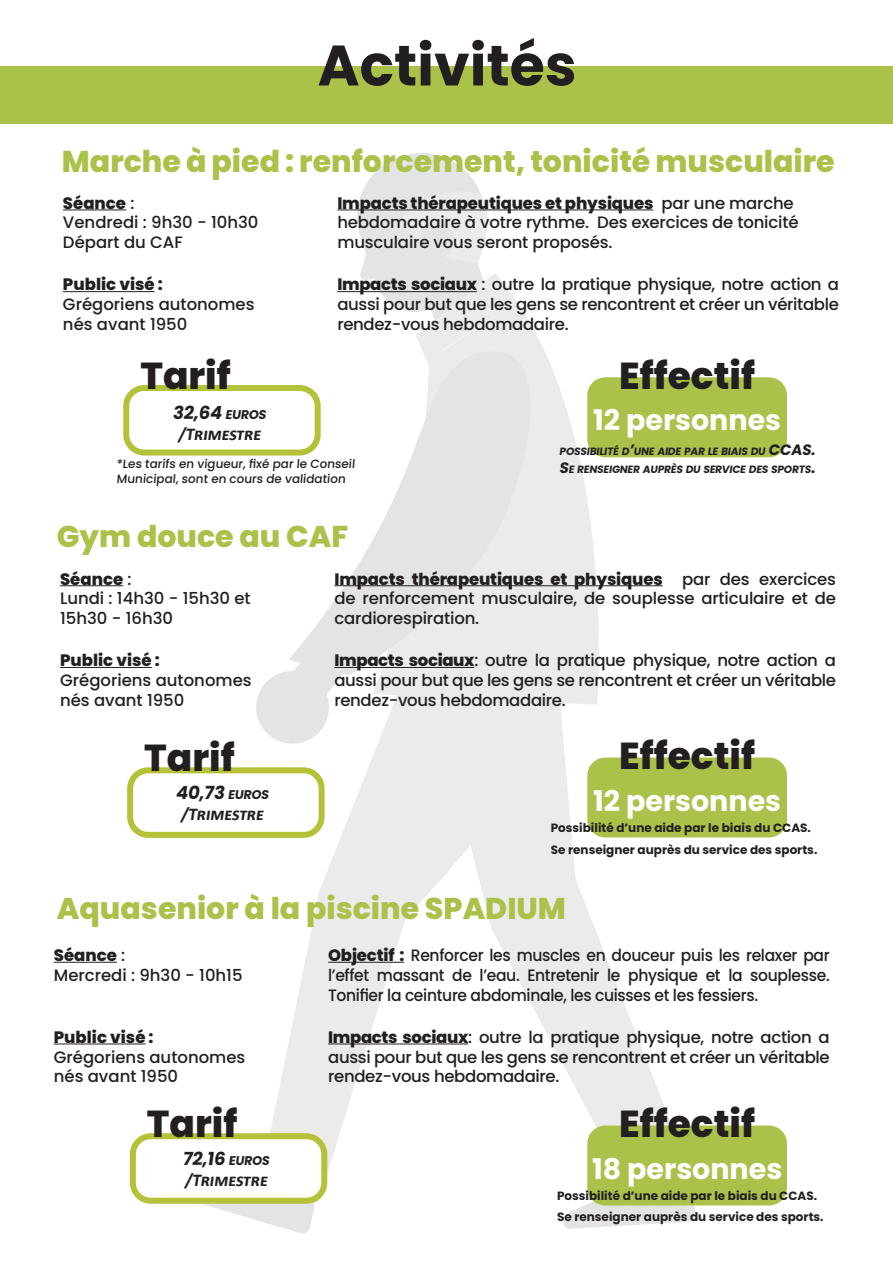
<style>
.page{position:relative;width:893px;height:1263px;background:#fff}
.page>*{position:absolute;margin:0;border:0;box-sizing:border-box;transform-origin:0 0}
.t1{font:700 57px "Poppins";color:#231f20}
.t2{font:800 37.5px "Poppins";color:#231f20}
.t3{font:800 30px "Poppins";color:#aac24a}
.t4{font:700 28.5px "Poppins";color:#fff}
.t5{font:700 18px "Poppins";color:#231f20}
.t6{font:700 18px "Calibri";color:#231f20}
.t7{font:500 16.5px/19.8px "Poppins";letter-spacing:-.01em;color:#231f20}
.t8{font:500 16.5px/19.8px "Poppins";letter-spacing:-.01em;color:#231f20;text-align:justify;scale:.94 1}
.t9{font:800 16.5px "Poppins";color:#231f20}
.liste_mairie{font:700 12px "Poppins";color:#231f20}
.t10{font:500 12px/14.4px "Poppins";color:#231f20}
.t11{font:700 10.5px "Poppins";color:#231f20}
.s1{font-weight:500}
.s2{font-weight:800}
.s3{font-size:12.6px}
.s4{font-size:15px}
</style>
<div class="page">
<svg style="left:256px;top:692px;width:4px;height:31px"></svg>
<svg style="left:563px;top:1191px;width:132px;height:38px"></svg>
<svg style="left:585px;top:823px;width:111px;height:304px"></svg>
<svg style="left:203px;top:1203px;width:112px;height:31px"></svg>
<svg style="left:260px;top:671px;width:325px;height:532px"></svg>
<svg style="left:372px;top:277px;width:248px;height:428px;fill:#ebebeb"></svg>
<svg style="left:288px;top:341px;width:262px;height:334px;fill:#ebebeb"></svg>
<svg style="left:349px;top:153px;width:149px;height:200px"></svg>
<div style="left:587px;top:377px;width:200px;height:80px;background:#aac24a;border-radius:18px"></div>
<div style="left:126px;top:388px;width:192px;height:64px;background:#fff;border-radius:18px"></div>
<div style="left:123px;top:385px;width:198px;height:70px;border:6px solid #b5c239;border-radius:18px"></div>
<div style="left:0;top:66px;width:893px;height:58px;background:#aac24a"></div>
<hr style="left:63px;top:209px;width:63px;height:1px;background:#231f20">
<hr style="left:63px;top:291px;width:92px;height:1px;background:#231f20">
<hr style="left:337px;top:209px;width:316px;height:1px;background:#231f20">
<hr style="left:337px;top:291px;width:140px;height:1px;background:#231f20">
<hr style="left:60px;top:585px;width:63px;height:1px;background:#231f20">
<hr style="left:60px;top:667px;width:92px;height:1px;background:#231f20">
<hr style="left:334px;top:585px;width:329px;height:1px;background:#231f20">
<hr style="left:334px;top:667px;width:140px;height:1px;background:#231f20">
<div style="left:587px;top:757px;width:200px;height:80px;background:#aac24a;border-radius:18px"></div>
<div style="left:130px;top:770px;width:192px;height:65px;background:#fff;border-radius:18px"></div>
<div style="left:127px;top:767px;width:198px;height:71px;border:6px solid #b5c239;border-radius:18px"></div>
<hr style="left:54px;top:962px;width:63px;height:1px;background:#231f20">
<hr style="left:54px;top:1043px;width:91px;height:1px;background:#231f20">
<hr style="left:328px;top:962px;width:76px;height:1px;background:#231f20">
<hr style="left:328px;top:1043px;width:140px;height:1px;background:#231f20">
<div style="left:587px;top:1125px;width:200px;height:80px;background:#aac24a;border-radius:18px"></div>
<div style="left:133px;top:1136px;width:191px;height:65px;background:#fff;border-radius:18px"></div>
<div style="left:130px;top:1133px;width:197px;height:71px;border:6px solid #b5c239;border-radius:18px"></div>
<p class="t1" style="left:318px;top:32px;width:261px">Activités</p>
<p class="t3" style="left:62px;top:144px;width:774px">Marche à pied : renforcement, tonicité musculaire</p>
<p class="t9" style="left:63px;top:193px;width:73px">Séance <span class="s1">:</span></p>
<p class="t7" style="left:63px;top:213px;width:197px">Vendredi : 9h30 - 10h30<br>Départ du CAF</p>
<p class="t9" style="left:63px;top:275px;width:101px">Public visé :</p>
<p class="t7" style="left:63px;top:295px;width:193px">Grégoriens autonomes nés avant 1950</p>
<p class="t7" style="left:337px;top:193px;width:463px"><span class="s2">Impacts thérapeutiques et physiques</span> par une marche hebdomadaire à votre rythme. Des exercices de tonicité musculaire vous seront proposés.</p>
<p class="t7" style="left:337px;top:275px;width:503px;text-align:justify"><span class="s2">Impacts sociaux</span> : outre la pratique physique, notre action a aussi pour but que les gens se rencontrent et créer un véritable rendez-vous hebdomadaire.</p>
<p class="t2" style="left:140px;top:354px;width:92px">Tarif</p>
<p class="t2" style="left:619px;top:354px;width:137px">Effectif</p>
<p class="t5" style="left:172px;top:402px;width:98px">32,64 <span class="s3">EUROS</span></p>
<p class="t6" style="left:178px;top:421px;width:88px">/Trimestre</p>
<p class="t10" style="left:117px;top:457px;width:242px">*Les tarifs en vigueur, fixé par le Conseil<br>Municipal, sont en cours de validation</p>
<p class="t4" style="left:593px;top:404px;width:190px">12 personnes</p>
<p class="t11" style="left:559px;top:446px;width:261px">POSSIBILITÉ D<span class="s4">’</span>UNE AIDE PAR LE BIAIS DU <span class="s4">CCAS.</span></p>
<p class="t11" style="left:559px;top:464px;width:261px"><span class="s4">S</span>E RENSEIGNER AUPRÈS DU SERVICE DES SPORTS<span class="s4">.</span></p>
<p class="t3" style="left:57px;top:519px;width:293px">Gym douce au CAF</p>
<p class="t9" style="left:60px;top:569px;width:73px">Séance <span class="s1">:</span></p>
<p class="t7" style="left:60px;top:589px;width:192px">Lundi : 14h30 - 15h30 et<br>15h30 - 16h30</p>
<p class="t9" style="left:60px;top:651px;width:101px">Public visé :</p>
<p class="t7" style="left:60px;top:670px;width:193px">Grégoriens autonomes nés avant 1950</p>
<p class="t7" style="left:334px;top:569px;width:503px;text-align:justify"><span class="s2">Impacts thérapeutiques et physiques</span> par des exercices de renforcement musculaire, de souplesse articulaire et de cardiorespiration.</p>
<p class="t7" style="left:334px;top:651px;width:503px;text-align:justify"><span class="s2">Impacts sociaux</span>: outre la pratique physique, notre action a aussi pour but que les gens se rencontrent et créer un véritable rendez-vous hebdomadaire.</p>
<p class="t2" style="left:144px;top:736px;width:92px">Tarif</p>
<p class="t2" style="left:619px;top:734px;width:137px">Effectif</p>
<p class="t5" style="left:175px;top:782px;width:98px">40,73 <span class="s3">EUROS</span></p>
<p class="t6" style="left:180px;top:801px;width:88px">/Trimestre</p>
<p class="t4" style="left:593px;top:784px;width:190px">12 personnes</p>
<p class="liste_mairie" style="left:551px;top:821px;width:262px">Possibilité d’une aide par le biais du CCAS.</p>
<p class="liste_mairie" style="left:551px;top:843px;width:268px">Se renseigner auprès du service des sports.</p>
<p class="t3" style="left:57px;top:891px;width:511px">Aquasenior à la piscine SPADIUM</p>
<p class="t9" style="left:54px;top:946px;width:73px">Séance <span class="s1">:</span></p>
<p class="t7" style="left:54px;top:965px;width:190px">Mercredi : 9h30 - 10h15</p>
<p class="t8" style="left:328px;top:945px;width:535px"><span class="s2">Objectif :</span> Renforcer les muscles en douceur puis les relaxer par l’effet massant de l’eau. Entretenir le physique et la souplesse.<br>Tonifier la ceinture abdominale, les cuisses et les fessiers.</p>
<p class="t7" style="left:328px;top:1027px;width:503px;text-align:justify"><span class="s2">Impacts sociaux</span>: outre la pratique physique, notre action a aussi pour but que les gens se rencontrent et créer un véritable rendez-vous hebdomadaire.</p>
<p class="t9" style="left:54px;top:1027px;width:101px">Public visé :</p>
<p class="t7" style="left:54px;top:1047px;width:193px">Grégoriens autonomes nés avant 1950</p>
<p class="t2" style="left:147px;top:1102px;width:92px">Tarif</p>
<p class="t2" style="left:619px;top:1102px;width:137px">Effectif</p>
<p class="t5" style="left:182px;top:1149px;width:91px">72,16 <span class="s3">EUROS</span></p>
<p class="t6" style="left:184px;top:1168px;width:88px">/Trimestre</p>
<p class="liste_mairie" style="left:557px;top:1188px;width:262px">Possibilité d’une aide par le biais du CCAS.</p>
<p class="liste_mairie" style="left:557px;top:1210px;width:268px">Se renseigner auprès du service des sports.</p>
<p class="t4" style="left:592px;top:1152px;width:192px">18 personnes</p>
</div>
